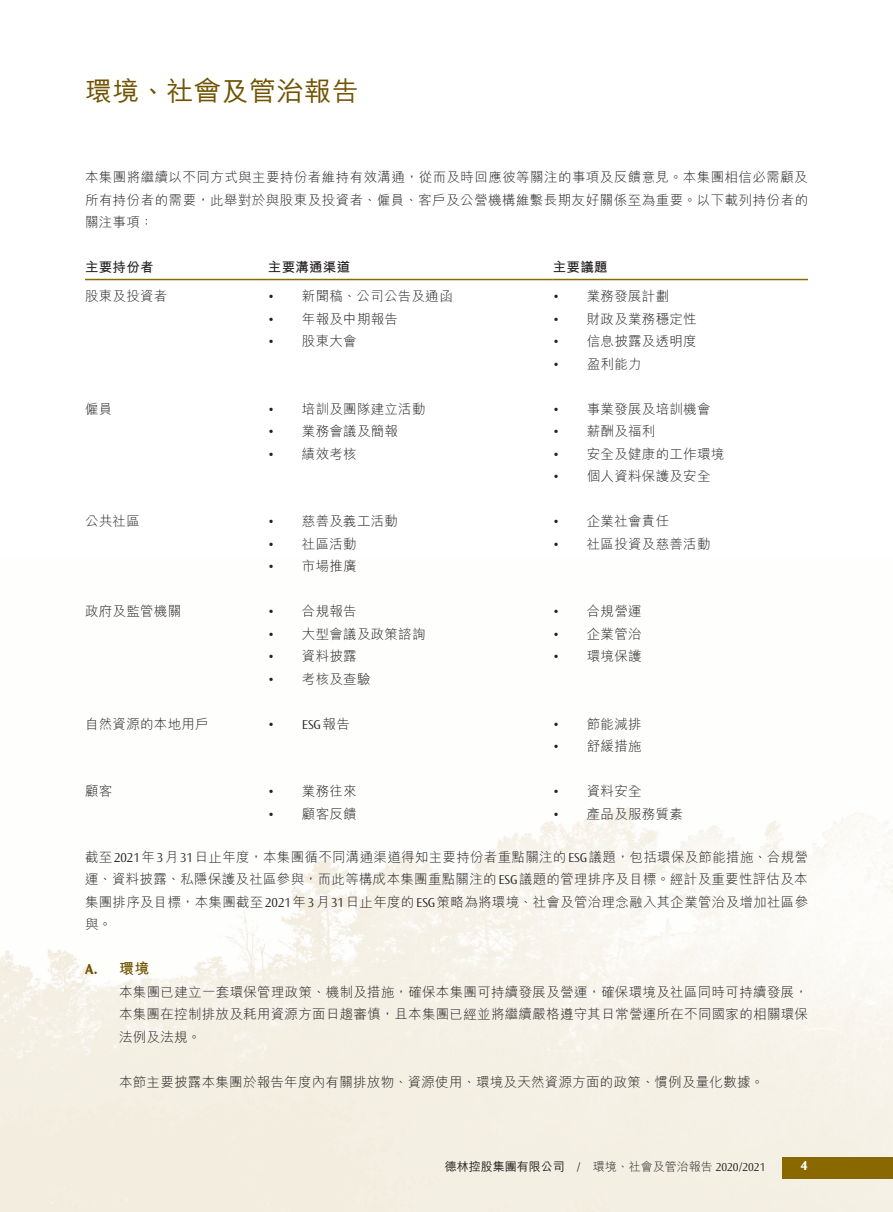
<style>
.page{position:relative;width:893px;height:1212px;background:#fff}
.page>*{position:absolute;margin:0;border:0;box-sizing:border-box;transform-origin:0 0}
.t1{font:500 27px "M Hei HK";letter-spacing:.02em;color:#705300}
._02_H2{font:700 15px "M Hei HK";color:#705300}
._02_H2-2{font:700 15px "Ocean Sans Std";color:#705300}
._00_txt{font:300 13.5px/22.5px "M Hei HK";letter-spacing:.02em;color:#231f20;text-align:justify}
._50_Table_txt{font:300 13.5px "M Hei HK";letter-spacing:.02em;color:#231f20}
._50_Table_txt-2{font:300 13.5px "Ocean Sans Std";color:#231f20}
._50_Table_txt-3{font:700 13.5px "M Hei HK";letter-spacing:.02em;color:#231f20}
.t2{font:700 13.5px "Ocean Sans Std";color:#fff}
.t3{font:300 12px "M Hei HK";color:#231f20}
.t4{font:500 12px "M Hei HK";color:#231f20}
.t5{font:300 12px "Ocean Sans Std";color:#231f20}
.s1{font-family:"M Hei HK"}
.s2{font-family:"Ocean Sans Std"}
</style>
<div class="page">
<img style="left:0;top:806px;width:893px;height:406px">
<div style="left:782px;top:1157px;width:111px;height:21px;background:#8a6800"></div>
<hr style="left:85px;top:279px;width:183px;height:1px;background:#8a6800">
<hr style="left:268px;top:279px;width:285px;height:1px;background:#8a6800">
<hr style="left:553px;top:279px;width:255px;height:1px;background:#8a6800">
<h1 class="t1" style="left:85px;top:71px;width:275px">環境、社會及管治報告</h1>
<p class="_00_txt" style="left:85px;top:166px;width:725px">本集團將繼續以不同方式與主要持份者維持有效溝通，從而及時回應彼等關注的事項及反饋意見。本集團相信必需顧及所有持份者的需要，此舉對於與股東及投資者、僱員、客戶及公營機構維繫長期友好關係至為重要。以下載列持份者的關注事項：</p>
<p class="_50_Table_txt-3" style="left:553px;top:257px;width:56px">主要議題</p>
<p class="_50_Table_txt-3" style="left:268px;top:257px;width:84px">主要溝通渠道</p>
<p class="_50_Table_txt-3" style="left:85px;top:257px;width:70px">主要持份者</p>
<p class="_50_Table_txt" style="left:85px;top:289px;width:84px">股東及投資者</p>
<p class="_50_Table_txt-2" style="left:268px;top:289px;width:8px">•</p>
<p class="_50_Table_txt" style="left:302px;top:289px;width:152px">新聞稿、公司公告及通函</p>
<p class="_50_Table_txt-2" style="left:553px;top:289px;width:8px">•</p>
<p class="_50_Table_txt" style="left:587px;top:289px;width:84px">業務發展計劃</p>
<p class="_50_Table_txt-2" style="left:268px;top:312px;width:8px">•</p>
<p class="_50_Table_txt" style="left:302px;top:312px;width:98px">年報及中期報告</p>
<p class="_50_Table_txt-2" style="left:553px;top:312px;width:8px">•</p>
<p class="_50_Table_txt" style="left:587px;top:312px;width:111px">財政及業務穩定性</p>
<p class="_50_Table_txt-2" style="left:268px;top:334px;width:8px">•</p>
<p class="_50_Table_txt" style="left:302px;top:334px;width:56px">股東大會</p>
<p class="_50_Table_txt-2" style="left:553px;top:334px;width:8px">•</p>
<p class="_50_Table_txt" style="left:587px;top:334px;width:111px">信息披露及透明度</p>
<p class="_50_Table_txt-2" style="left:553px;top:357px;width:8px">•</p>
<p class="_50_Table_txt" style="left:587px;top:357px;width:56px">盈利能力</p>
<p class="_50_Table_txt" style="left:85px;top:402px;width:29px">僱員</p>
<p class="_50_Table_txt-2" style="left:268px;top:402px;width:8px">•</p>
<p class="_50_Table_txt" style="left:302px;top:402px;width:125px">培訓及團隊建立活動</p>
<p class="_50_Table_txt-2" style="left:553px;top:402px;width:8px">•</p>
<p class="_50_Table_txt" style="left:587px;top:402px;width:125px">事業發展及培訓機會</p>
<p class="_50_Table_txt-2" style="left:268px;top:424px;width:8px">•</p>
<p class="_50_Table_txt" style="left:302px;top:424px;width:98px">業務會議及簡報</p>
<p class="_50_Table_txt-2" style="left:553px;top:424px;width:8px">•</p>
<p class="_50_Table_txt" style="left:587px;top:424px;width:70px">薪酬及福利</p>
<p class="_50_Table_txt-2" style="left:268px;top:447px;width:8px">•</p>
<p class="_50_Table_txt" style="left:302px;top:447px;width:56px">績效考核</p>
<p class="_50_Table_txt-2" style="left:553px;top:447px;width:8px">•</p>
<p class="_50_Table_txt" style="left:587px;top:447px;width:139px">安全及健康的工作環境</p>
<p class="_50_Table_txt-2" style="left:553px;top:469px;width:8px">•</p>
<p class="_50_Table_txt" style="left:587px;top:469px;width:125px">個人資料保護及安全</p>
<p class="_50_Table_txt" style="left:85px;top:514px;width:56px">公共社區</p>
<p class="_50_Table_txt-2" style="left:268px;top:514px;width:8px">•</p>
<p class="_50_Table_txt" style="left:302px;top:514px;width:98px">慈善及義工活動</p>
<p class="_50_Table_txt-2" style="left:553px;top:514px;width:8px">•</p>
<p class="_50_Table_txt" style="left:587px;top:514px;width:84px">企業社會責任</p>
<p class="_50_Table_txt-2" style="left:268px;top:537px;width:8px">•</p>
<p class="_50_Table_txt" style="left:302px;top:537px;width:56px">社區活動</p>
<p class="_50_Table_txt-2" style="left:553px;top:537px;width:8px">•</p>
<p class="_50_Table_txt" style="left:587px;top:537px;width:125px">社區投資及慈善活動</p>
<p class="_50_Table_txt-2" style="left:268px;top:559px;width:8px">•</p>
<p class="_50_Table_txt" style="left:302px;top:559px;width:56px">市場推廣</p>
<p class="_50_Table_txt" style="left:85px;top:604px;width:98px">政府及監管機關</p>
<p class="_50_Table_txt-2" style="left:268px;top:604px;width:8px">•</p>
<p class="_50_Table_txt" style="left:302px;top:604px;width:56px">合規報告</p>
<p class="_50_Table_txt-2" style="left:553px;top:604px;width:8px">•</p>
<p class="_50_Table_txt" style="left:587px;top:604px;width:56px">合規營運</p>
<p class="_50_Table_txt-2" style="left:268px;top:627px;width:8px">•</p>
<p class="_50_Table_txt" style="left:302px;top:627px;width:125px">大型會議及政策諮詢</p>
<p class="_50_Table_txt-2" style="left:553px;top:627px;width:8px">•</p>
<p class="_50_Table_txt" style="left:587px;top:627px;width:56px">企業管治</p>
<p class="_50_Table_txt-2" style="left:268px;top:649px;width:8px">•</p>
<p class="_50_Table_txt" style="left:302px;top:649px;width:56px">資料披露</p>
<p class="_50_Table_txt-2" style="left:553px;top:649px;width:8px">•</p>
<p class="_50_Table_txt" style="left:587px;top:649px;width:56px">環境保護</p>
<p class="_50_Table_txt-2" style="left:268px;top:672px;width:8px">•</p>
<p class="_50_Table_txt" style="left:302px;top:672px;width:70px">考核及查驗</p>
<p class="_50_Table_txt" style="left:85px;top:717px;width:125px">自然資源的本地用戶</p>
<p class="_50_Table_txt-2" style="left:268px;top:717px;width:8px">•</p>
<p class="_50_Table_txt-2" style="left:302px;top:717px;width:49px">ESG<span class="s1">報告</span></p>
<p class="_50_Table_txt-2" style="left:553px;top:717px;width:8px">•</p>
<p class="_50_Table_txt" style="left:587px;top:717px;width:56px">節能減排</p>
<p class="_50_Table_txt-2" style="left:553px;top:739px;width:8px">•</p>
<p class="_50_Table_txt" style="left:587px;top:739px;width:56px">舒緩措施</p>
<p class="_50_Table_txt" style="left:85px;top:784px;width:29px">顧客</p>
<p class="_50_Table_txt-2" style="left:268px;top:784px;width:8px">•</p>
<p class="_50_Table_txt" style="left:302px;top:784px;width:56px">業務往來</p>
<p class="_50_Table_txt-2" style="left:553px;top:784px;width:8px">•</p>
<p class="_50_Table_txt" style="left:587px;top:784px;width:56px">資料安全</p>
<p class="_50_Table_txt" style="left:302px;top:807px;width:56px">顧客反饋</p>
<p class="_50_Table_txt" style="left:587px;top:807px;width:98px">產品及服務質素</p>
<p class="_50_Table_txt-2" style="left:553px;top:807px;width:8px">•</p>
<p class="_00_txt" style="left:85px;top:845px;width:725px">截至<span class="s2">2021</span>年<span class="s2">3</span>月<span class="s2">31</span>日止年度，本集團循不同溝通渠道得知主要持份者重點關注的<span class="s2">ESG</span>議題，包括環保及節能措施、合規營運、資料披露、私隱保護及社區參與，而此等構成本集團重點關注的<span class="s2">ESG</span>議題的管理排序及目標。經計及重要性評估及本集團排序及目標，本集團截至<span class="s2">2021</span>年<span class="s2">3</span>月<span class="s2">31</span>日止年度的<span class="s2">ESG</span>策略為將環境、社會及管治理念融入其企業管治及增加社區參與。</p>
<p class="_02_H2" style="left:119px;top:958px;width:32px">環境</p>
<p class="_50_Table_txt-2" style="left:268px;top:807px;width:8px">•</p>
<p class="_02_H2-2" style="left:85px;top:961px;width:14px">.A</p>
<p class="_00_txt" style="left:119px;top:980px;width:690px">本集團已建立一套環保管理政策、機制及措施，確保本集團可持續發展及營運，確保環境及社區同時可持續發展，本集團在控制排放及耗用資源方面日趨審慎，且本集團已經並將繼續嚴格遵守其日常營運所在不同國家的相關環保法例及法規。</p>
<p class="_00_txt" style="left:119px;top:1070px;width:647px">本節主要披露本集團於報告年度內有關排放物、資源使用、環境及天然資源方面的政策、慣例及量化數據。</p>
<p class="t4" style="left:445px;top:1157px;width:121px">德林控股集團有限公司</p>
<p class="t5" style="left:577px;top:1160px;width:5px">/</p>
<p class="t3" style="left:593px;top:1160px;width:174px">環境、社會及管治報告 <span class="s2">2020/2021</span></p>
<p class="t2" style="left:801px;top:1158px;width:9px">4</p>
</div>
